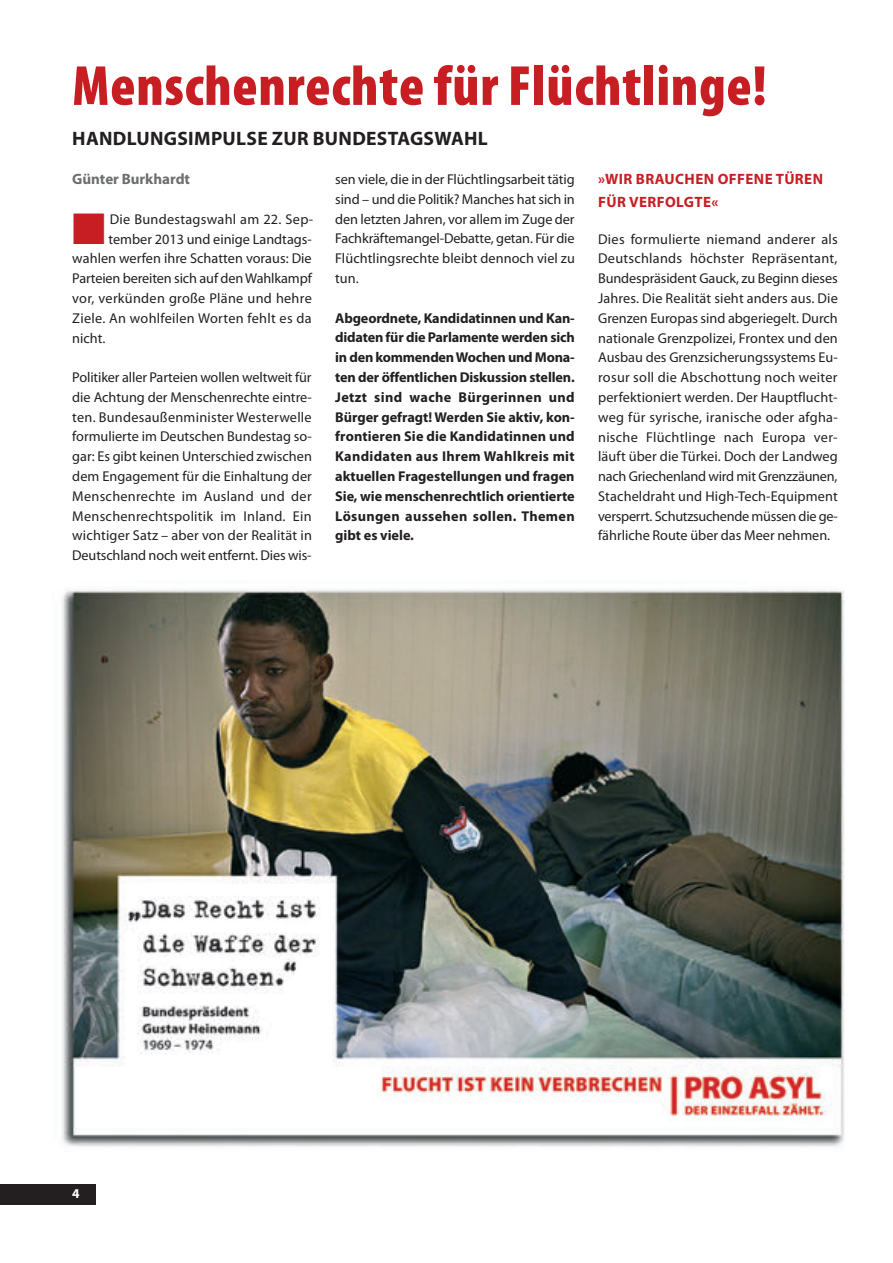
<style>
.page{position:relative;width:893px;height:1263px;background:#fff}
.page>*{position:absolute;margin:0;border:0;box-sizing:border-box;transform-origin:0 0}
.t1{font:900 condensed 57px "Myriad Pro";letter-spacing:.015em;color:#c71e24}
.t2{font:700 19.5px "Myriad Pro";letter-spacing:.015em;color:#231f20}
.t3{font:700 15px/22.5px "Myriad Pro";letter-spacing:.03em;color:#c71e24}
.t4{font:700 15px "Myriad Pro";color:#6c6d70}
.t5{font:14.25px/19.8px "Myriad Pro";color:#231f20;text-align:justify}
.t6{font:700 14.25px/19.8px "Myriad Pro";letter-spacing:.02em;color:#231f20;text-align:justify}
.t7{font:14.25px "Myriad Pro";letter-spacing:.02em;color:#231f20}
.t8{font:700 13.5px "Myriad Pro";color:#fff}
.s1{color:#c71e24}
</style>
<div class="page">
<div style="left:0;top:1183px;width:96px;height:21px;background:#231f20"></div>
<img style="left:62px;top:589px;width:783px;height:558px">
<h1 class="t1" style="left:72px;top:49px;width:696px">Menschenrechte für Flüchtlinge!</h1>
<h2 class="t2" style="left:72px;top:131px;width:417px">HANDLUNGSIMPULSE ZUR BUNDESTAGSWAHL</h2>
<p class="t4" style="left:72px;top:173px;width:119px">Günter Burkhardt</p>
<p class="t7" style="left:72px;top:214px;width:242px"><span class="s1">■</span> Die Bundestagswahl am 22. Sep-</p>
<p class="t5" style="left:108px;top:230px;width:205px">tember 2013 und einige Landtags-</p>
<p class="t5" style="left:72px;top:250px;width:241px">wahlen werfen ihre Schatten voraus: Die</p>
<p class="t5" style="left:72px;top:270px;width:241px">Parteien bereiten sich auf den Wahlkampf</p>
<p class="t7" style="left:72px;top:293px;width:241px">vor, verkünden große Pläne und hehre</p>
<p class="t7" style="left:72px;top:313px;width:241px">Ziele. An wohlfeilen Worten fehlt es da</p>
<p class="t5" style="left:72px;top:329px;width:35px">nicht.</p>
<p class="t5" style="left:72px;top:369px;width:241px">Politiker aller Parteien wollen weltweit für die Achtung der Menschenrechte eintre&shy;ten. Bundesaußenminister Westerwelle formulierte im Deutschen Bundestag so&shy;gar: Es gibt keinen Unterschied zwischen dem Engagement für die Einhaltung der Menschenrechte im Ausland und der Menschenrechtspolitik im Inland. Ein wichtiger Satz – aber von der Realität in Deutschland noch weit entfernt. Dies wis-</p>
<p class="t5" style="left:335px;top:171px;width:241px">sen viele, die in der Flüchtlingsarbeit tätig sind – und die Politik? Manches hat sich in den letzten Jahren, vor allem im Zuge der Fachkräftemangel-Debatte, getan. Für die Flüchtlingsrechte bleibt dennoch viel zu tun.</p>
<p class="t6" style="left:335px;top:309px;width:241px">Abgeordnete, Kandidatinnen und Kan&shy;didaten für die Parlamente werden sich in den kommenden Wochen und Mona&shy;ten der öffentlichen Diskussion stellen.<br>Jetzt sind wache Bürgerinnen und Bürger gefragt! Werden Sie aktiv, kon&shy;frontieren Sie die Kandidatinnen und Kandidaten aus Ihrem Wahlkreis mit aktuellen Fragestellungen und fragen Sie, wie menschenrechtlich orientierte Lösungen aussehen sollen. Themen gibt es viele.</p>
<p class="t3" style="left:598px;top:169px;width:226px">»WIR BRAUCHEN OFFENE TÜREN<br>FÜR VERFOLGTE«</p>
<p class="t5" style="left:598px;top:230px;width:241px">Dies formulierte niemand anderer als Deutschlands höchster Repräsentant, Bundespräsident Gauck, zu Beginn dieses Jahres. Die Realität sieht anders aus. Die Grenzen Europas sind abgeriegelt. Durch nationale Grenzpolizei, Frontex und den Ausbau des Grenzsicherungssystems Eu - rosur soll die Abschottung noch weiter perfektioniert werden. Der Hauptflucht&shy;weg für syrische, iranische oder afgha - nische Flüchtlinge nach Europa ver&shy;läuft über die Türkei. Doch der Landweg nach Griechenland wird mit Grenzzäunen, Stacheldraht und High-Tech-Equipment versperrt. Schutzsuchende müssen die ge&shy;fährliche Route über das Meer nehmen.</p>
<p class="t8" style="left:72px;top:1188px;width:9px">4</p>
</div>
